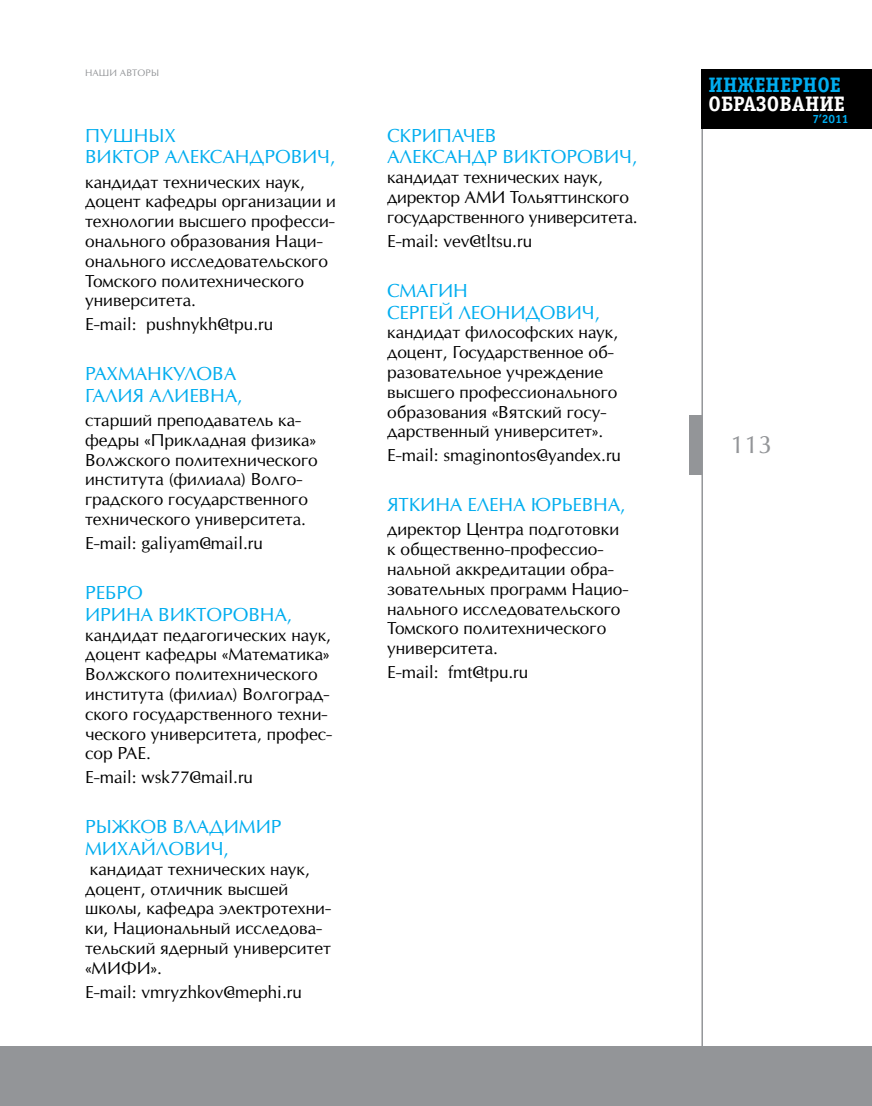
<style>
.page{position:relative;width:872px;height:1106px;background:#fff}
.page>*{position:absolute;margin:0;border:0;box-sizing:border-box;transform-origin:0 0}
.t1{font:24px "Opium New";color:#939598}
.t2{font:700 21px "Officina Serif C";color:#fff}
.t3{font:700 21px "Officina Serif C";color:#00adef}
.t4{font:18px/21.6px "Opium New";letter-spacing:-.01em;color:#00adef}
.t5{font:16.5px/19.8px "Opium New";color:#000}
.t6{font:700 12px "Officina Sans C";color:#00adef}
.t7{font:9px "Opium New";letter-spacing:.01em;color:#939598}
</style>
<div class="page">
<hr style="left:701px;top:69px;width:2px;height:1037px;background:#939598">
<div style="left:701px;top:69px;width:171px;height:60px;background:#000"></div>
<div style="left:689px;top:415px;width:13px;height:60px;background:#939598"></div>
<div style="left:0;top:1046px;width:872px;height:60px;background:#939598"></div>
<p class="t7" style="left:85px;top:67px;width:74px">Наш и авторы</p>
<p class="t4" style="left:85px;top:124px;width:252px">Пуш ных<br>В иктор Александрович,</p>
<p class="t5" style="left:85px;top:172px;width:252px">кандидат технических наук, доцент кафедры организации и технологии высшего професси&shy;онального образования Н аци&shy;онального исследовательского<br>Томского политехнического университета.</p>
<p class="t5" style="left:85px;top:314px;width:189px">E-mail: pushnykh@tpu.ru</p>
<p class="t4" style="left:85px;top:363px;width:159px">Рахманкулова<br>Галия Алиевна,</p>
<p class="t5" style="left:85px;top:410px;width:234px">старший преподаватель ка&shy;федры «Прикладная физика»<br>В олжского политехнического института (филиала) В олго&shy;градского государственного технического университета.</p>
<p class="t5" style="left:85px;top:533px;width:179px">E-mail: galiyam@mail.ru</p>
<p class="t4" style="left:85px;top:582px;width:209px">Ребро<br>И рина В икторовна,</p>
<p class="t5" style="left:85px;top:624px;width:248px">кандидат педагогических наук, доцент кафедры «Математика»<br>В олжского политехнического института (филиал) В олгоград&shy;ского государственного техни&shy;ческого университета, профес&shy;сор РАЕ .</p>
<p class="t5" style="left:85px;top:767px;width:169px">E-mail: wsk77@mail.ru</p>
<p class="t4" style="left:85px;top:816px;width:198px">Рыжков Владим ир<br>Михайлович,</p>
<p class="t5" style="left:85px;top:859px;width:247px">кандидат технических наук, доцент, отличник высшей школы, кафедра электротехни&shy;ки, Н ациональный исследова&shy;тельский ядерный университет «МИФИ».</p>
<p class="t5" style="left:85px;top:982px;width:218px">E-mail: vmryzhkov@mephi.ru</p>
<p class="t4" style="left:387px;top:124px;width:252px">Скрипач ев<br>Александр В икторович,</p>
<p class="t5" style="left:387px;top:167px;width:252px">кандидат технических наук, директор АМИ Тольяттинского государственного университета.</p>
<p class="t5" style="left:387px;top:231px;width:146px">E-mail: vev@tltsu.ru</p>
<p class="t4" style="left:387px;top:279px;width:214px">Смагин<br>Сергей Леонидович,</p>
<p class="t5" style="left:387px;top:322px;width:233px">кандидат философских наук, доцент, Государственное об&shy;разовательное учреждение высшего профессионального образования «Вятский госу&shy;дарственный университет».</p>
<p class="t5" style="left:387px;top:445px;width:235px">E-mail: smaginontos@yandex.ru</p>
<p class="t4" style="left:387px;top:494px;width:240px">Яткина Елена Юрьевна,</p>
<p class="t5" style="left:387px;top:519px;width:243px">директор Центра подготовки к общественно-профессио&shy;нальной аккредитации обра&shy;зовательных программ Н ацио&shy;нального исследовательского<br>Томского политехнического университета.</p>
<p class="t5" style="left:387px;top:662px;width:143px">E-mail: fmt@tpu.ru</p>
<p class="t3" style="left:708px;top:73px;width:134px">ИНЖЕНЕРНОЕ</p>
<p class="t2" style="left:708px;top:91px;width:138px">ОБРАЗОВАНИЕ</p>
<p class="t6" style="left:812px;top:113px;width:38px">7’2011</p>
<h1 class="t1" style="left:730px;top:429px;width:40px">113</h1>
</div>
